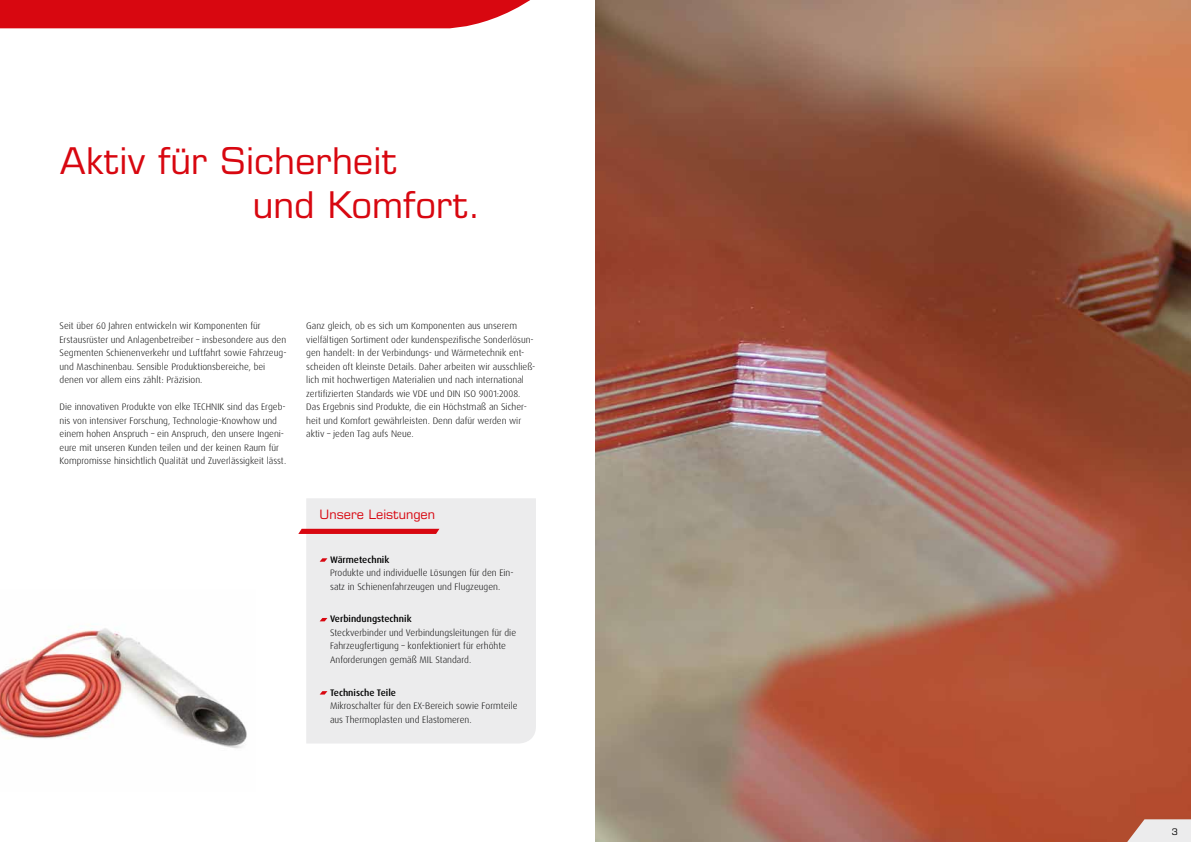
<style>
.page{position:relative;width:1191px;height:842px;background:#fff}
.page>*{position:absolute;margin:0;border:0;box-sizing:border-box;transform-origin:0 0}
.t1{font:37px/44px "Eurostile LT Pro";color:#d80710}
.t2{font:13px "Eurostile LT Pro";color:#d80710}
.t3{font:300 9.5px/13.5px "Dax Pro";color:#000}
.t4{font:500 9.5px "Dax Pro";color:#000}
.t5{font:9px "Eurostile LT Pro";color:#000}
</style>
<div class="page">
<img style="left:595px;top:0;width:596px;height:842px">
<svg style="left:0;top:0;width:684px;height:28px"></svg>
<div style="left:306px;top:498px;width:230px;height:245px;background:#ececed"></div>
<svg style="left:298px;top:529px;width:141px;height:5px"></svg>
<svg style="left:320px;top:558px;width:7px;height:4px"></svg>
<svg style="left:320px;top:618px;width:7px;height:3px"></svg>
<svg style="left:320px;top:691px;width:7px;height:3px"></svg>
<img style="left:0;top:628px;width:247px;height:121px">
<svg style="left:1109px;top:819px;width:82px;height:23px"></svg>
<h1 class="t1" style="left:253px;top:139px;width:229px;text-indent:-193px">Aktiv für Sicherheit<br>und Komfort.</h1>
<p class="t3" style="left:60px;top:319px;width:228px">Seit über 60 Jahren entwickeln wir Komponenten für Erstausrüster und Anlagenbetreiber – insbesondere aus den Segmenten Schienenverkehr und Luftfahrt sowie Fahrzeug&shy;und Maschinenbau. Sensible Produktionsbereiche, bei denen vor allem eins zählt: Präzision.</p>
<p class="t3" style="left:60px;top:400px;width:228px">Die innovativen Produkte von elke TECHNIK sind das Ergeb&shy;nis von intensiver Forschung, Technologie-Knowhow und einem hohen Anspruch – ein Anspruch, den unsere Ingeni&shy;eure mit unseren Kunden teilen und der keinen Raum für Kompromisse hinsichtlich Qualität und Zuverlässigkeit lässt.</p>
<p class="t3" style="left:306px;top:319px;width:231px">Ganz gleich, ob es sich um Komponenten aus unserem vielfältigen Sortiment oder kundenspezifische Sonderlösun&shy;gen handelt: In der Verbindungs- und Wärmetechnik ent&shy;scheiden oft kleinste Details. Daher arbeiten wir ausschließ&shy;lich mit hochwertigen Materialien und nach international zertifizierten Standards wie VDE und DIN ISO 9001:2008.<br>Das Ergebnis sind Produkte, die ein Höchstmaß an Sicher&shy;heit und Komfort gewährleisten. Denn dafür werden wir aktiv – jeden Tag aufs Neue.</p>
<h2 class="t2" style="left:320px;top:507px;width:117px">Unsere Leistungen</h2>
<p class="t4" style="left:330px;top:553px;width:61px">Wärmetechnik</p>
<p class="t3" style="left:330px;top:566px;width:185px">Produkte und individuelle Lösungen für den Ein&shy;satz in Schienenfahrzeugen und Flugzeugen.</p>
<p class="t4" style="left:330px;top:613px;width:83px">Verbindungstechnik</p>
<p class="t3" style="left:330px;top:626px;width:188px">Steckverbinder und Verbindungsleitungen für die<br>Fahrzeugfertigung – konfektioniert für erhöhte<br>Anforderungen gemäß MIL Standard.</p>
<p class="t4" style="left:330px;top:686px;width:67px">Technische Teile</p>
<p class="t3" style="left:330px;top:699px;width:189px">Mikroschalter für den EX-Bereich sowie Formteile aus Thermoplasten und Elastomeren.</p>
<p class="t5" style="left:1171px;top:826px;width:8px">3</p>
</div>
